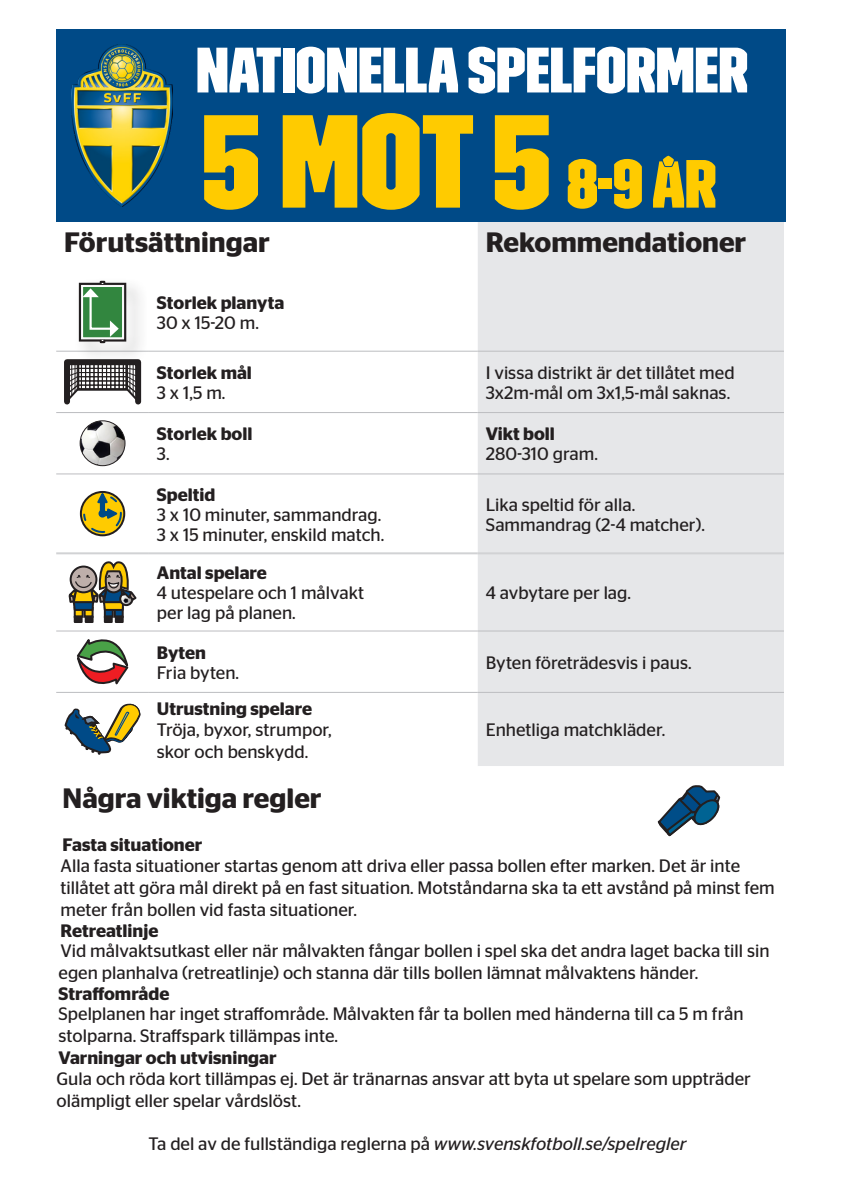
<style>
.page{position:relative;width:842px;height:1191px;background:#fff}
.page>*{position:absolute;margin:0;border:0;box-sizing:border-box;transform-origin:0 0}
.t1{font:condensed 132px "Sv FF Trim";color:#ffcb00}
.t2{font:condensed 64px "Sv FF Trim";color:#fff}
.t3{font:600 28px "Stag Sans";color:#231f20}
.t4{font:18px/20px "Stag Sans";color:#231f20}
.t5{font:600 18px/20px "Stag Sans";color:#231f20}
.s1{font-size:68px}
.s2{font-weight:400}
.s3{font-weight:600}
.s4{font-style:italic}
</style>
<div class="page">
<div style="left:478px;top:222px;width:306px;height:544px;background:#e6e7e9"></div>
<hr style="left:56px;top:351px;width:93px;height:1px;background:#bcbdc0">
<hr style="left:149px;top:351px;width:329px;height:1px;background:#bcbdc0">
<hr style="left:478px;top:351px;width:306px;height:1px;background:#bcbdc0">
<hr style="left:56px;top:412px;width:93px;height:1px;background:#bcbdc0">
<hr style="left:149px;top:412px;width:329px;height:1px;background:#bcbdc0">
<hr style="left:478px;top:412px;width:306px;height:1px;background:#bcbdc0">
<hr style="left:56px;top:473px;width:93px;height:1px;background:#bcbdc0">
<hr style="left:149px;top:473px;width:329px;height:1px;background:#bcbdc0">
<hr style="left:478px;top:473px;width:306px;height:1px;background:#bcbdc0">
<hr style="left:56px;top:630px;width:93px;height:1px;background:#bcbdc0">
<hr style="left:149px;top:630px;width:329px;height:1px;background:#bcbdc0">
<hr style="left:478px;top:630px;width:306px;height:1px;background:#bcbdc0">
<hr style="left:56px;top:692px;width:93px;height:1px;background:#bcbdc0">
<hr style="left:149px;top:692px;width:329px;height:1px;background:#bcbdc0">
<hr style="left:478px;top:692px;width:306px;height:1px;background:#bcbdc0">
<hr style="left:56px;top:552px;width:93px;height:2px;background:#d1d2d4">
<hr style="left:149px;top:552px;width:329px;height:2px;background:#d1d2d4">
<hr style="left:478px;top:552px;width:306px;height:2px;background:#d1d2d4">
<div style="left:74px;top:278px;width:75px;height:86px;background:#231f20;opacity:.5"></div>
<div style="left:79px;top:283px;width:47px;height:58px;border:2px solid #231f20"></div>
<div style="left:82px;top:286px;width:41px;height:52px;background:#32863f;border:1px solid #fff"></div>
<svg style="left:82px;top:281px;width:37px;height:62px"></svg>
<svg style="left:71px;top:366px;width:63px;height:31px"></svg>
<hr style="left:130px;top:362px;width:1px;height:30px;background:#231f20">
<hr style="left:133px;top:363px;width:1px;height:32px;background:#231f20">
<div style="left:64px;top:359px;width:77px;height:45px;border:6px solid #231f20"></div>
<img style="left:80px;top:421px;width:45px;height:45px;border-radius:22px">
<div style="left:80px;top:420px;width:45px;height:46px;border:1px solid #231f20;border-radius:50%"></div>
<div style="left:80px;top:491px;width:45px;height:45px;border:2px solid #231f20;border-radius:50%"></div>
<svg style="left:82px;top:491px;width:41px;height:43px;background:#bba93c"></svg>
<div style="left:75px;top:608px;width:8px;height:9px;background:#ffcb00"></div>
<div style="left:74px;top:607px;width:10px;height:11px;border:2px solid #231f20"></div>
<div style="left:85px;top:608px;width:8px;height:9px;background:#ffcb00"></div>
<div style="left:84px;top:607px;width:10px;height:11px;border:2px solid #231f20"></div>
<div style="left:75px;top:616px;width:7px;height:6px;background:#231f20"></div>
<div style="left:74px;top:615px;width:9px;height:8px;border:2px solid #231f20"></div>
<div style="left:86px;top:616px;width:7px;height:6px;background:#231f20"></div>
<div style="left:85px;top:615px;width:9px;height:8px;border:2px solid #231f20"></div>
<div style="left:105px;top:608px;width:8px;height:9px;background:#004a87"></div>
<div style="left:104px;top:607px;width:10px;height:11px;border:2px solid #231f20"></div>
<div style="left:115px;top:608px;width:8px;height:9px;background:#004a87"></div>
<div style="left:114px;top:607px;width:10px;height:11px;border:2px solid #231f20"></div>
<div style="left:105px;top:616px;width:7px;height:6px;background:#231f20"></div>
<div style="left:104px;top:615px;width:9px;height:8px;border:2px solid #231f20"></div>
<div style="left:116px;top:616px;width:7px;height:6px;background:#231f20"></div>
<div style="left:115px;top:615px;width:9px;height:8px;border:2px solid #231f20"></div>
<svg style="left:68px;top:561px;width:69px;height:51px"></svg>
<svg style="left:64px;top:630px;width:80px;height:124px"></svg>
<div style="left:56px;top:29px;width:730px;height:193px;background:#004a87"></div>
<img style="left:71px;top:44px;width:101px;height:162px">
<svg style="left:657px;top:785px;width:64px;height:52px"></svg>
<p class="t2" style="left:196px;top:44px;width:553px">NATIONELLA SPELFORMER</p>
<p class="t1" style="left:201px;top:107px;width:516px">5 MOT 5 <span class="s1">8-9 ÅR</span></p>
<p class="t3" style="left:64px;top:226px;width:207px">Förutsättningar</p>
<p class="t3" style="left:486px;top:226px;width:262px">Rekommendationer</p>
<p class="t5" style="left:157px;top:293px;width:129px">Storlek planyta<br><span class="s2">30 x 15-20 m.</span></p>
<p class="t5" style="left:157px;top:363px;width:97px">Storlek mål</p>
<p class="t4" style="left:157px;top:383px;width:70px">3 x 1,5 m.</p>
<p class="t4" style="left:486px;top:363px;width:250px">I vissa distrikt är det tillåtet med<br>3x2m-mål om 3x1,5-mål saknas.</p>
<p class="t5" style="left:157px;top:424px;width:97px">Storlek boll</p>
<p class="t4" style="left:157px;top:444px;width:14px">3.</p>
<p class="t5" style="left:486px;top:424px;width:71px">Vikt boll</p>
<p class="t4" style="left:486px;top:444px;width:114px">280-310 gram.</p>
<p class="t4" style="left:157px;top:484px;width:229px"><span class="s3">Speltid<br></span>3 x 10 minuter, sammandrag.<br>3 x 15 minuter, enskild match.</p>
<p class="t4" style="left:486px;top:494px;width:221px">Lika speltid för alla.<br>Sammandrag (2-4 matcher).</p>
<p class="t5" style="left:157px;top:563px;width:112px">Antal spelare</p>
<p class="t4" style="left:157px;top:583px;width:209px">4 utespelare och 1 målvakt per lag på planen.</p>
<p class="t4" style="left:486px;top:583px;width:147px">4 avbytare per lag.</p>
<p class="t5" style="left:157px;top:642px;width:51px">Byten</p>
<p class="t4" style="left:157px;top:662px;width:84px">Fria byten.</p>
<p class="t4" style="left:486px;top:652px;width:207px">Byten företrädesvis i paus.</p>
<p class="t5" style="left:157px;top:698px;width:157px">Utrustning spelare</p>
<p class="t4" style="left:157px;top:720px;width:176px">Tröja, byxor, strumpor,</p>
<p class="t4" style="left:157px;top:741px;width:153px">skor och benskydd.</p>
<p class="t4" style="left:486px;top:720px;width:181px">Enhetliga matchkläder.</p>
<p class="t3" style="left:63px;top:781px;width:260px">Några viktiga regler</p>
<p class="t5" style="left:63px;top:834px;width:141px">Fasta situationer</p>
<p class="t4" style="left:61px;top:855px;width:716px;line-height:21.6px">Alla fasta situationer startas genom att driva eller passa bollen efter marken. Det är inte tillåtet att göra mål direkt på en fast situation. Motståndarna ska ta ett avstånd på minst fem meter från bollen vid fasta situationer.</p>
<p class="t5" style="left:61px;top:921px;width:99px">Retreatlinje</p>
<p class="t4" style="left:59px;top:940px;width:712px;line-height:21.6px">Vid målvaktsutkast eller när målvakten fångar bollen i spel ska det andra laget backa till sin egen planhalva (retreatlinje) och stanna där tills bollen lämnat målvaktens händer.</p>
<p class="t5" style="left:59px;top:984px;width:112px">Straffområde</p>
<p class="t4" style="left:59px;top:1003px;width:686px;line-height:21.6px">Spelplanen har inget straffområde. Målvakten får ta bollen med händerna till ca 5 m från stolparna. Straffspark tillämpas inte.</p>
<p class="t5" style="left:59px;top:1047px;width:219px">Varningar och utvisningar</p>
<p class="t4" style="left:57px;top:1068px;width:696px;line-height:21.6px">Gula och röda kort tillämpas ej. Det är tränarnas ansvar att byta ut spelare som uppträder olämpligt eller spelar vårdslöst.</p>
<p class="t4" style="left:149px;top:1133px;width:540px">Ta del av de fullständiga reglerna på <span class="s4">www.svenskfotboll.se/spelregler</span></p>
</div>
